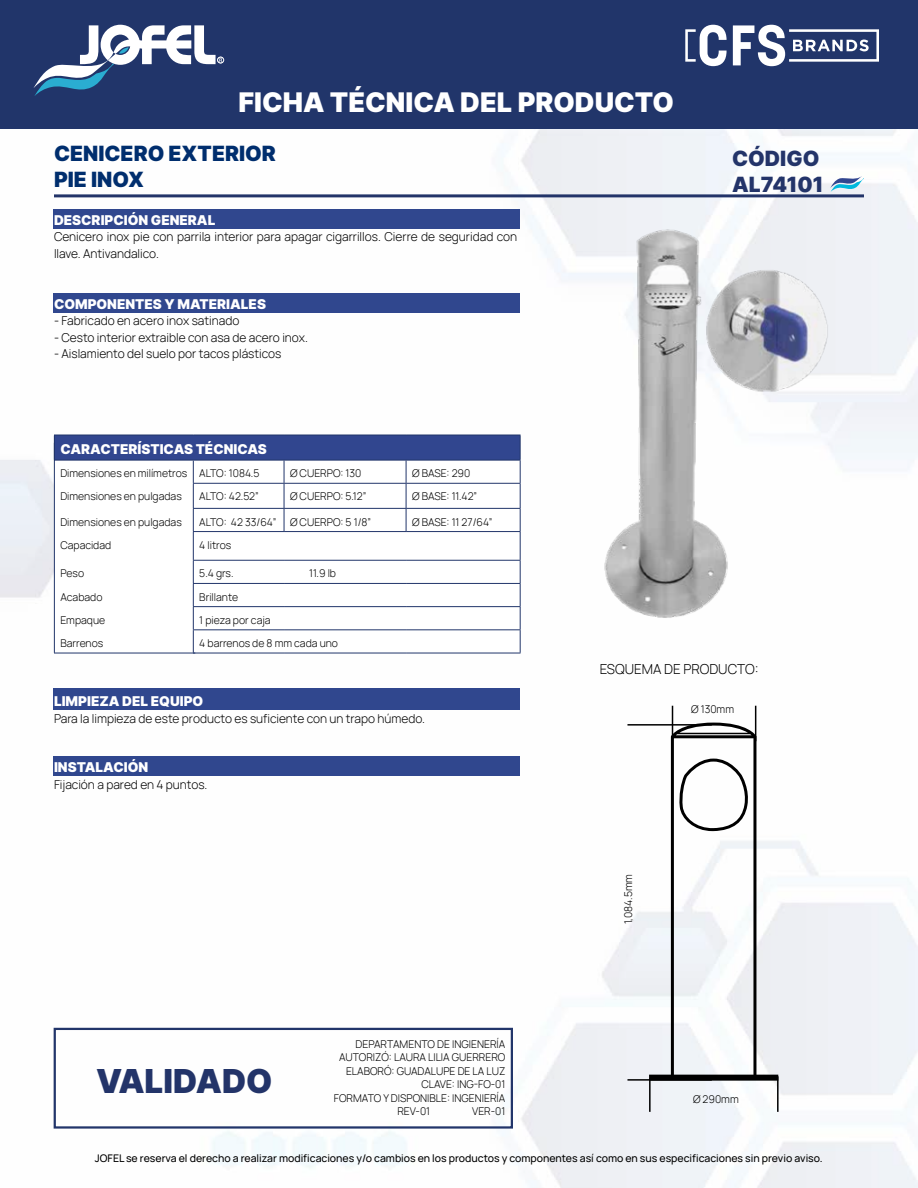
<style>
.page{position:relative;width:918px;height:1188px;background:#fff}
.page>*{position:absolute;margin:0;border:0;box-sizing:border-box;transform-origin:0 0}
.t1{font:33px "Inter";color:#233469}
.t2{font:27px "Inter";color:#fff}
.t3{font:21px/25.2px "Inter";color:#002e6e}
.t4{font:21px/25.2px "Inter";color:#233469}
.t5{font:13.5px "Inter";color:#fff}
.t6{font:300 13.5px "Manrope";color:#000}
.t7{font:300 12px/16.5px "Manrope";color:#000}
.t8{font:300 10.5px "Manrope";color:#000}
.t9{font:10.5px "Manrope";color:#000}
</style>
<div class="page">
<img style="left:0;top:128px;width:918px;height:1060px">
<div style="left:0;top:0;width:918px;height:128px;background:#21356a"></div>
<svg style="left:33px;top:25px;width:189px;height:71px"></svg>
<svg style="left:733px;top:25px;width:146px;height:41px"></svg>
<svg style="left:685px;top:25px;width:42px;height:41px"></svg>
<div style="left:217px;top:57px;width:7px;height:6px;border:1px solid #fff;border-radius:50%"></div>
<div style="left:53px;top:688px;width:466px;height:22px;background:#30478e"></div>
<div style="left:53px;top:294px;width:466px;height:19px;background:#30478e"></div>
<div style="left:53px;top:210px;width:466px;height:19px;background:#30478e"></div>
<svg style="left:830px;top:176px;width:34px;height:16px"></svg>
<hr style="left:54px;top:194px;width:810px;height:3px;background:#233469">
<div style="left:54px;top:435px;width:466px;height:25px;background:#31468f"></div>
<svg style="left:55px;top:461px;width:465px;height:192px"></svg>
<hr style="left:193px;top:483px;width:91px;height:1px;background:#21356a">
<hr style="left:284px;top:483px;width:122px;height:1px;background:#21356a">
<hr style="left:406px;top:483px;width:115px;height:1px;background:#21356a">
<hr style="left:193px;top:508px;width:91px;height:1px;background:#21356a">
<hr style="left:284px;top:508px;width:122px;height:1px;background:#21356a">
<svg style="left:284px;top:461px;width:1px;height:70px"></svg>
<hr style="left:406px;top:508px;width:115px;height:1px;background:#21356a">
<svg style="left:406px;top:461px;width:1px;height:70px"></svg>
<hr style="left:193px;top:531px;width:91px;height:1px;background:#21356a">
<hr style="left:284px;top:531px;width:122px;height:1px;background:#21356a">
<hr style="left:406px;top:531px;width:115px;height:1px;background:#21356a">
<hr style="left:193px;top:560px;width:91px;height:1px;background:#21356a">
<hr style="left:284px;top:560px;width:122px;height:1px;background:#21356a">
<hr style="left:406px;top:560px;width:115px;height:1px;background:#21356a">
<hr style="left:193px;top:583px;width:91px;height:1px;background:#21356a">
<hr style="left:284px;top:583px;width:122px;height:1px;background:#21356a">
<hr style="left:406px;top:583px;width:115px;height:1px;background:#21356a">
<hr style="left:193px;top:606px;width:91px;height:1px;background:#21356a">
<hr style="left:284px;top:606px;width:122px;height:1px;background:#21356a">
<hr style="left:406px;top:606px;width:115px;height:1px;background:#21356a">
<hr style="left:193px;top:629px;width:91px;height:1px;background:#21356a">
<svg style="left:193px;top:461px;width:1px;height:192px"></svg>
<hr style="left:284px;top:629px;width:122px;height:1px;background:#21356a">
<hr style="left:406px;top:629px;width:115px;height:1px;background:#21356a">
<hr style="left:193px;top:653px;width:91px;height:1px;background:#21356a">
<hr style="left:284px;top:653px;width:122px;height:1px;background:#21356a">
<hr style="left:406px;top:653px;width:115px;height:1px;background:#21356a">
<hr style="left:54px;top:435px;width:139px;height:1px;background:#21356a">
<hr style="left:193px;top:435px;width:91px;height:1px;background:#21356a">
<hr style="left:284px;top:435px;width:122px;height:1px;background:#21356a">
<hr style="left:406px;top:435px;width:115px;height:1px;background:#21356a">
<svg style="left:520px;top:435px;width:1px;height:218px"></svg>
<hr style="left:54px;top:460px;width:139px;height:1px;background:#21356a">
<hr style="left:193px;top:460px;width:91px;height:1px;background:#21356a">
<hr style="left:284px;top:460px;width:122px;height:1px;background:#21356a">
<hr style="left:406px;top:460px;width:115px;height:1px;background:#21356a">
<hr style="left:54px;top:653px;width:141px;height:1px;background:#21356a">
<hr style="left:54px;top:443px;width:1px;height:210px;background:#21356a">
<div style="left:54px;top:1028px;width:459px;height:101px;border:2px solid #22356a"></div>
<img style="left:601px;top:226px;width:231px;height:397px">
<hr style="left:627px;top:724px;width:85px;height:2px;background:#000">
<hr style="left:672px;top:706px;width:1px;height:33px;background:#000">
<hr style="left:627px;top:1079px;width:85px;height:2px;background:#000">
<hr style="left:755px;top:706px;width:1px;height:35px;background:#000">
<div style="left:53px;top:756px;width:466px;height:19px;background:#30478e"></div>
<svg style="left:649px;top:723px;width:129px;height:358px"></svg>
<hr style="left:649px;top:1079px;width:2px;height:33px;background:#000">
<hr style="left:777px;top:1076px;width:2px;height:36px;background:#000">
<h2 class="t2" style="left:238px;top:82px;width:437px">FICHA TÉCNICA DEL PRODUCTO</h2>
<h3 class="t3" style="left:54px;top:141px;width:223px">CENICERO EXTERIOR<br>PIE INOX</h3>
<h3 class="t4" style="left:732px;top:146px;width:93px">CÓDIGO<br>AL74101</h3>
<p class="t5" style="left:54px;top:210px;width:163px">DESCRIPCIÓN GENERAL</p>
<p class="t7" style="left:54px;top:228px;width:465px">Cenicero inox pie con parrila interior para apagar cigarrillos. Cierre de seguridad con llave. Antivandalico.</p>
<p class="t5" style="left:54px;top:294px;width:214px">COMPONENTES Y MATERIALES</p>
<p class="t7" style="left:54px;top:312px;width:187px">- Fabricado en acero inox satinado</p>
<p class="t7" style="left:54px;top:329px;width:255px">- Cesto interior extraible con asa de acero inox.</p>
<p class="t7" style="left:54px;top:345px;width:229px">- Aislamiento del suelo por tacos plásticos</p>
<p class="t5" style="left:60px;top:439px;width:208px">CARACTERÍSTICAS TÉCNICAS</p>
<p class="t8" style="left:60px;top:466px;width:201px">Dimensiones en milímetros ALTO: 1084.5</p>
<p class="t8" style="left:290px;top:466px;width:73px">Ø CUERPO: 130</p>
<p class="t8" style="left:412px;top:466px;width:60px">Ø BASE: 290</p>
<p class="t8" style="left:60px;top:489px;width:123px">Dimensiones en pulgadas</p>
<p class="t8" style="left:199px;top:489px;width:61px">ALTO: 42.52”</p>
<p class="t8" style="left:290px;top:489px;width:78px">Ø CUERPO: 5.12”</p>
<p class="t8" style="left:412px;top:489px;width:67px">Ø BASE: 11.42”</p>
<p class="t8" style="left:60px;top:514px;width:123px">Dimensiones en pulgadas</p>
<p class="t8" style="left:199px;top:514px;width:79px">ALTO: 42 33/64”</p>
<p class="t8" style="left:290px;top:514px;width:83px">Ø CUERPO: 5 1/8”</p>
<p class="t8" style="left:412px;top:514px;width:82px">Ø BASE: 11 27/64”</p>
<p class="t8" style="left:60px;top:537px;width:52px">Capacidad</p>
<p class="t8" style="left:199px;top:537px;width:33px">4 litros</p>
<p class="t8" style="left:60px;top:566px;width:25px">Peso</p>
<p class="t8" style="left:199px;top:566px;width:36px">5.4 grs.</p>
<p class="t8" style="left:309px;top:566px;width:28px">11.9 lb</p>
<p class="t8" style="left:60px;top:589px;width:44px">Acabado</p>
<p class="t8" style="left:199px;top:589px;width:40px">Brillante</p>
<p class="t8" style="left:60px;top:612px;width:46px">Empaque</p>
<p class="t8" style="left:199px;top:612px;width:73px">1 pieza por caja</p>
<p class="t8" style="left:60px;top:636px;width:44px">Barrenos</p>
<p class="t8" style="left:199px;top:636px;width:140px">4 barrenos de 8 mm cada uno</p>
<p class="t5" style="left:54px;top:692px;width:151px">LIMPIEZA DEL EQUIPO</p>
<p class="t7" style="left:54px;top:710px;width:373px">Para la limpieza de este producto es suficiente con un trapo húmedo.</p>
<p class="t5" style="left:54px;top:757px;width:96px">INSTALACIÓN</p>
<p class="t7" style="left:54px;top:775px;width:155px">Fijación a pared en 4 puntos.</p>
<h1 class="t1" style="left:96px;top:1057px;width:178px">VALIDADO</h1>
<p class="t8" style="left:355px;top:1036px;width:151px">DEPARTAMENTO DE INGIENERÍA</p>
<p class="t8" style="left:339px;top:1050px;width:168px">AUTORIZÓ: LAURA LILIA GUERRERO</p>
<p class="t8" style="left:346px;top:1063px;width:161px">ELABORÓ: GUADALUPE DE LA LUZ</p>
<p class="t8" style="left:421px;top:1077px;width:86px">CLAVE: ING-FO-01</p>
<p class="t8" style="left:334px;top:1090px;width:173px">FORMATO Y DISPONIBLE: INGENIERÍA</p>
<p class="t8" style="left:397px;top:1104px;width:34px">REV-01</p>
<p class="t8" style="left:472px;top:1104px;width:35px">VER-01</p>
<p class="t6" style="left:600px;top:660px;width:160px">ESQUEMA DE PRODUCTO:</p>
<p class="t8" style="left:691px;top:701px;width:44px">Ø 130mm</p>
<p class="t8" style="left:621px;top:924px;width:52px;rotate:-90deg">1,084.5mm</p>
<p class="t8" style="left:693px;top:1091px;width:47px">Ø 290mm</p>
<p class="t9" style="left:95px;top:1151px;width:729px">JOFEL se reserva el derecho a realizar modificaciones y/o cambios en los productos y componentes así como en sus especificaciones sin previo aviso.</p>
</div>
